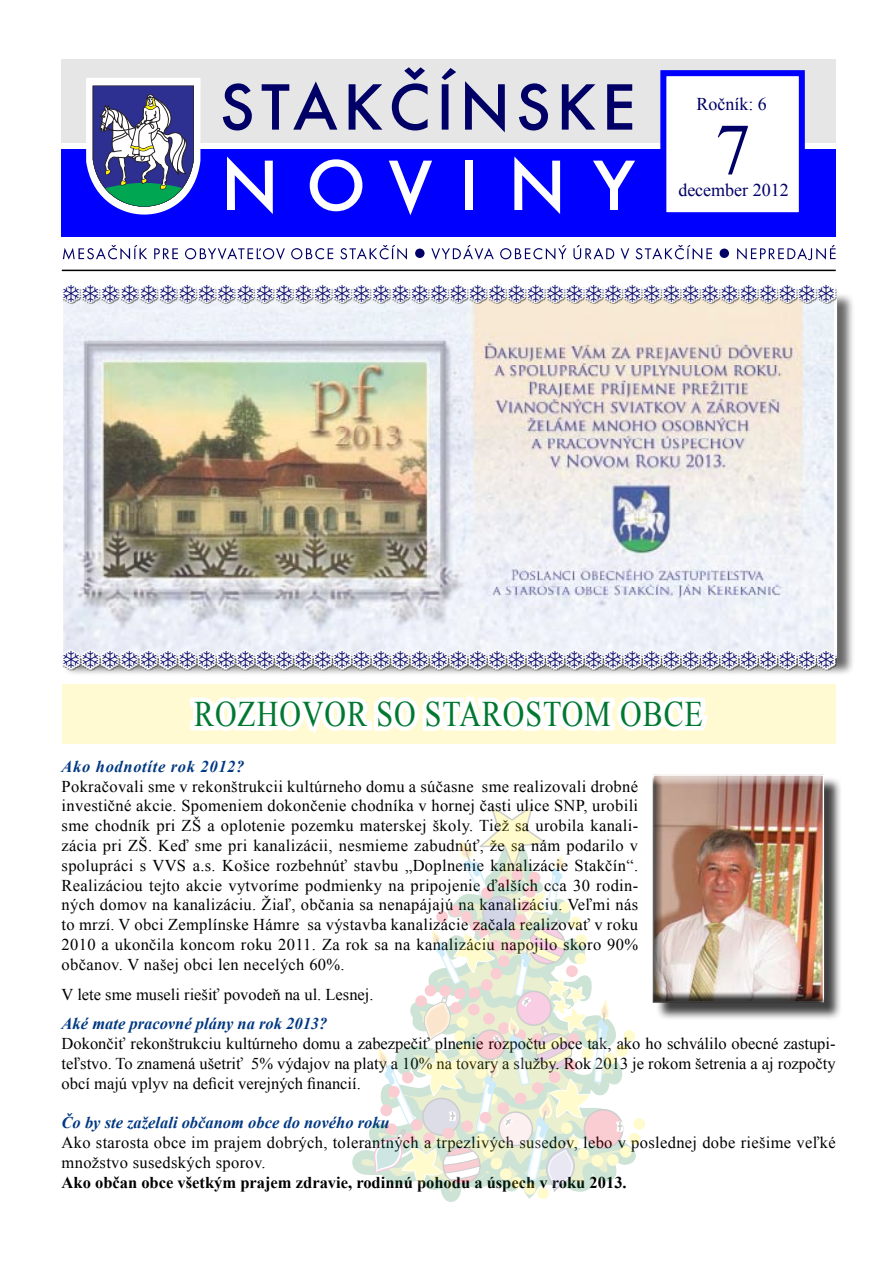
<style>
.page{position:relative;width:893px;height:1263px;background:#fff}
.page>*{position:absolute;margin:0;border:0;box-sizing:border-box;transform-origin:0 0}
.t1{font:72px "Times New Roman";color:#006}
.t2{font:36px "Times New Roman";letter-spacing:.03em;color:#007830;scale:.83 1}
.t3{font:18px "Times New Roman";color:#006}
.t4{font:16.5px/19.8px "Times New Roman";letter-spacing:.02em;color:#000;text-align:justify}
.t5{font:italic 700 16.5px "Times New Roman";color:#003882}
.t6{font:700 16.5px "Times New Roman";color:#000}
.t7{font:16.5px "Times New Roman";color:#000}
.t8{font:italic 700 16.5px "Times New Roman";letter-spacing:.04em;color:#003882}
</style>
<div class="page">
<svg style="left:352px;top:805px;width:293px;height:397px"></svg>
<div style="left:62px;top:149px;width:774px;height:87px;background:#00f"></div>
<div style="left:62px;top:60px;width:774px;height:83px;background:#e6e6e6"></div>
<svg style="left:227px;top:157px;width:46px;height:57px"></svg>
<svg style="left:310px;top:159px;width:52px;height:52px"></svg>
<svg style="left:389px;top:161px;width:43px;height:54px"></svg>
<div style="left:465px;top:161px;width:8px;height:49px;background:#fff"></div>
<svg style="left:514px;top:157px;width:46px;height:57px"></svg>
<svg style="left:593px;top:161px;width:42px;height:49px"></svg>
<svg style="left:223px;top:83px;width:29px;height:47px"></svg>
<svg style="left:262px;top:81px;width:75px;height:49px"></svg>
<svg style="left:349px;top:84px;width:33px;height:46px"></svg>
<svg style="left:392px;top:67px;width:36px;height:63px"></svg>
<svg style="left:442px;top:68px;width:14px;height:62px"></svg>
<svg style="left:465px;top:81px;width:40px;height:51px"></svg>
<svg style="left:519px;top:83px;width:29px;height:47px"></svg>
<svg style="left:562px;top:84px;width:33px;height:46px"></svg>
<svg style="left:607px;top:84px;width:25px;height:46px"></svg>
<div style="left:660px;top:70px;width:145px;height:148px;background:#fff;border:6px solid #00f"></div>
<svg style="left:86px;top:78px;width:115px;height:137px;background:#727fb2"></svg>
<svg style="left:63px;top:245px;width:84px;height:15px"></svg>
<svg style="left:154px;top:248px;width:24px;height:11px"></svg>
<svg style="left:185px;top:248px;width:100px;height:12px"></svg>
<svg style="left:291px;top:248px;width:42px;height:11px"></svg>
<svg style="left:340px;top:245px;width:67px;height:15px"></svg>
<svg style="left:431px;top:245px;width:63px;height:15px"></svg>
<svg style="left:500px;top:245px;width:67px;height:15px"></svg>
<svg style="left:573px;top:245px;width:41px;height:14px"></svg>
<svg style="left:621px;top:248px;width:8px;height:12px"></svg>
<svg style="left:636px;top:245px;width:76px;height:15px"></svg>
<svg style="left:737px;top:245px;width:99px;height:15px"></svg>
<svg style="left:415px;top:249px;width:10px;height:9px"></svg>
<svg style="left:720px;top:249px;width:9px;height:9px"></svg>
<div style="left:62px;top:292px;width:796px;height:387px;background:#000;opacity:.75"></div>
<img style="left:64px;top:319px;width:769px;height:315px">
<div style="left:655px;top:776px;width:194px;height:251px;background:#000;opacity:.75"></div>
<div style="left:651px;top:774px;width:174px;height:230px;background:#000;opacity:.75"></div>
<div style="left:48px;top:634px;width:832px;height:52px;background:#000;opacity:.75"></div>
<div style="left:48px;top:267px;width:832px;height:52px;background:#000;opacity:.75"></div>
<svg style="left:60px;top:648px;width:778px;height:96px"></svg>
<svg style="left:60px;top:281px;width:778px;height:24px"></svg>
<p class="t3" style="left:696px;top:92px;width:72px">Ročník: 6</p>
<h1 class="t1" style="left:715px;top:101px;width:37px">7</h1>
<p class="t3" style="left:678px;top:178px;width:112px">december 2012</p>
<h2 class="t2" style="left:194px;top:690px;width:614px">ROZHOVOR SO STAROSTOM OBCE</h2>
<p class="t8" style="left:62px;top:755px;width:184px">Ako hodnotíte rok 2012?</p>
<p class="t4" style="left:62px;top:776px;width:578px">Pokračovali sme v rekonštrukcii kultúrneho domu a súčasne sme realizovali drobné investičné akcie. Spomeniem dokončenie chodníka v hornej časti ulice SNP, urobili sme chodník pri ZŠ a oplotenie pozemku materskej školy. Tiež sa urobila kanali&shy;zácia pri ZŠ. Keď sme pri kanalizácii, nesmieme zabudnúť, že sa nám podarilo v spolupráci s VVS a.s. Košice rozbehnúť stavbu „Doplnenie kanalizácie Stakčín“.<br>Realizáciou tejto akcie vytvoríme podmienky na pripojenie ďalších cca 30 rodin&shy;ných domov na kanalizáciu. Žiaľ, občania sa nenapájajú na kanalizáciu. Veľmi nás to mrzí. V obci Zemplínske Hámre sa výstavba kanalizácie začala realizovať v roku 2010 a ukončila koncom roku 2011. Za rok sa na kanalizáciu napojilo skoro 90% občanov. V našej obci len necelých 60%.</p>
<p class="t7" style="left:62px;top:983px;width:313px">V lete sme museli riešiť povodeň na ul. Lesnej.</p>
<p class="t5" style="left:62px;top:1012px;width:267px">Aké mate pracovné plány na rok 2013?</p>
<p class="t4" style="left:62px;top:1033px;width:775px">Dokončiť rekonštrukciu kultúrneho domu a zabezpečiť plnenie rozpočtu obce tak, ako ho schválilo obecné zastupi&shy;teľstvo. To znamená ušetriť 5% výdajov na platy a 10% na tovary a služby. Rok 2013 je rokom šetrenia a aj rozpočty obcí majú vplyv na deficit verejných financií.</p>
<p class="t5" style="left:62px;top:1111px;width:330px">Čo by ste zaželali občanom obce do nového roku</p>
<p class="t4" style="left:62px;top:1132px;width:775px">Ako starosta obce im prajem dobrých, tolerantných a trpezlivých susedov, lebo v poslednej dobe riešime veľké množstvo susedských sporov.</p>
<p class="t6" style="left:62px;top:1171px;width:567px">Ako občan obce všetkým prajem zdravie, rodinnú pohodu a úspech v roku 2013.</p>
</div>
